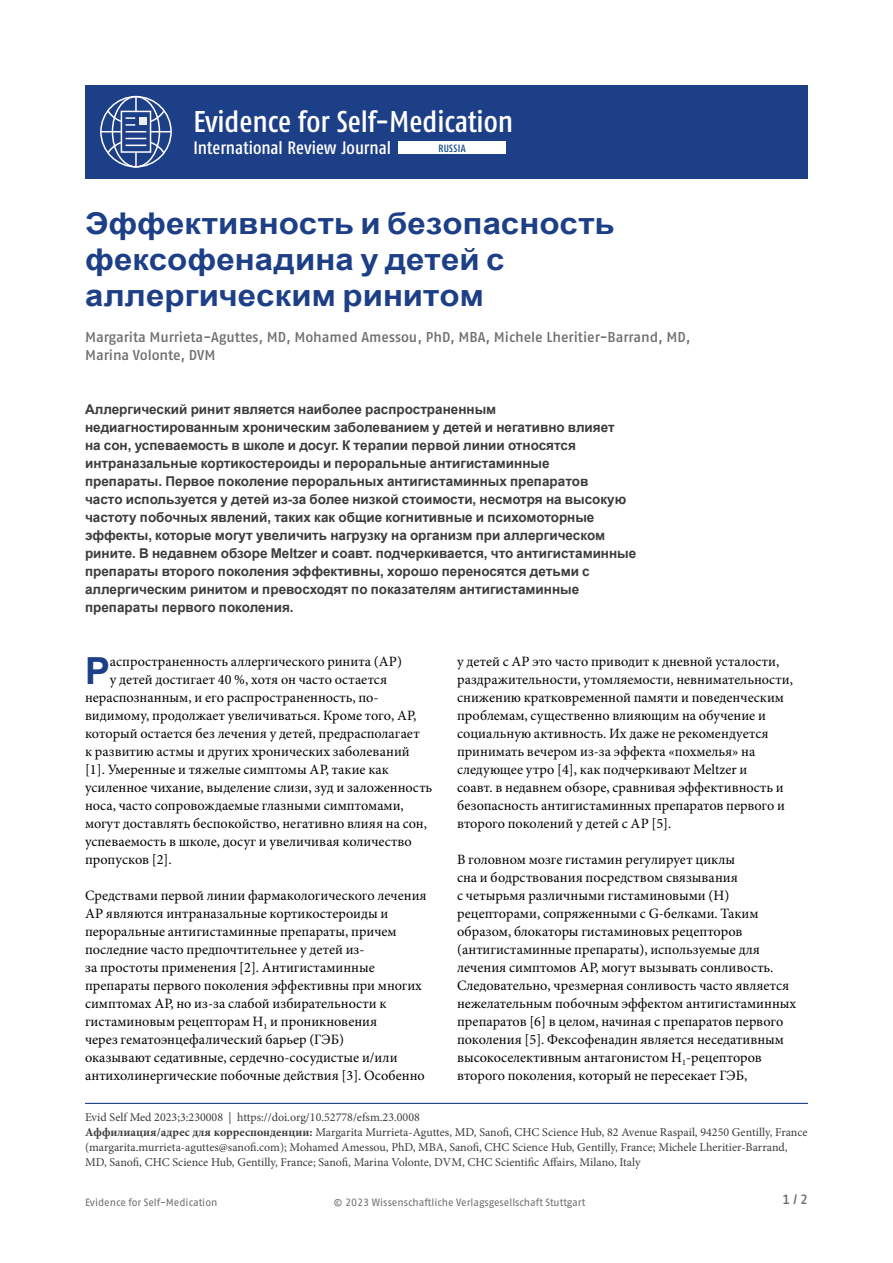
<style>
.page{position:relative;width:893px;height:1263px;background:#fff}
.page>*{position:absolute;margin:0;border:0;box-sizing:border-box;transform-origin:0 0}
.t1{font:700 37.35px "Arial";color:#1d3f87}
.t2{font:700 30px/36px "Arial";color:#1d3f87;scale:1.1 1}
.t3{font:500 condensed 30px "Fago Pro";color:#fff}
.t4{font:500 condensed 18px "Fago Pro";color:#fff}
.t5{font:14.25px/18px "Minion Pro";color:#000}
.t6{font:500 14.25px/18px "Fago Pro";letter-spacing:-.005em;color:#706f6f}
.t7{font:700 13.5px/18px "Arial";color:#3c3c3b}
.t8{font:500 13.5px "Fago Pro";color:#706f6f}
.t9{font:12px/15px "Minion Pro";color:#3c3c3b}
.t10{font:10.5px "Fago Pro";letter-spacing:-.005em;color:#706f6f}
.t11{font:500 condensed 10.5px "Fago Pro";letter-spacing:.025em;color:#0e468f}
.s1{font-weight:700}
</style>
<div class="page">
<hr style="left:85px;top:1103px;width:723px;height:1px;background:#1d3f87">
<div style="left:85px;top:85px;width:723px;height:94px;background:#1d3f87"></div>
<div style="left:100px;top:96px;width:72px;height:72px;border:2px solid #fff;border-radius:50%"></div>
<div style="left:112px;top:96px;width:48px;height:72px;border:2px solid #fff;border-radius:50%"></div>
<hr style="left:100px;top:131px;width:71px;height:1px;background:#fff">
<hr style="left:135px;top:96px;width:2px;height:72px;background:#fff">
<svg style="left:121px;top:132px;width:30px;height:6px"></svg>
<svg style="left:106px;top:138px;width:60px;height:17px"></svg>
<svg style="left:106px;top:109px;width:60px;height:23px"></svg>
<div style="left:398px;top:141px;width:107px;height:13px;background:#fff"></div>
<h2 class="t3" style="left:193px;top:103px;width:321px">Evidence for Self-Medication</h2>
<p class="t4" style="left:193px;top:137px;width:199px">International Review Journal</p>
<p class="t11" style="left:438px;top:142px;width:29px">RUSSIA</p>
<h2 class="t2" style="left:85px;top:206px;width:483px">Эффективность и безопасность фексофенадина у детей с аллергическим ринитом</h2>
<p class="t6" style="left:85px;top:328px;width:607px">Margarita Murrieta-Aguttes, MD, Mohamed Amessou, PhD, MBA, Michele Lheritier-Barrand, MD,<br>Marina Volonte, DVM</p>
<p class="t7" style="left:85px;top:400px;width:553px">Аллергический ринит является наиболее распространенным недиагностированным хроническим заболеванием у детей и негативно влияет<br>на сон, успеваемость в школе и досуг. К терапии первой линии относятся интраназальные кортикостероиды и пероральные антигистаминные<br>препараты. Первое поколение пероральных антигистаминных препаратов<br>часто используется у детей из-за более низкой стоимости, несмотря на высокую частоту побочных явлений, таких как общие когнитивные и психомоторные эффекты, которые могут увеличить нагрузку на организм при аллергическом рините. В недавнем обзоре Meltzer и соавт. подчеркивается, что антигистаминные препараты второго поколения эффективны, хорошо переносятся детьми с аллергическим ринитом и превосходят по показателям антигистаминные препараты первого поколения.</p>
<h1 class="t1" style="left:85px;top:645px;width:26px">Р</h1>
<p class="t5" style="left:110px;top:653px;width:293px">аспространенность аллергического ринита (АР)</p>
<p class="t5" style="left:110px;top:671px;width:279px">у детей достигает 40 %, хотя он часто остается</p>
<p class="t5" style="left:85px;top:689px;width:295px">нераспознанным, и его распространенность, по-</p>
<p class="t5" style="left:85px;top:707px;width:333px">видимому, продолжает увеличиваться. Кроме того, АР,</p>
<p class="t5" style="left:85px;top:725px;width:336px">который остается без лечения у детей, предрасполагает</p>
<p class="t5" style="left:85px;top:743px;width:326px">к развитию астмы и других хронических заболеваний</p>
<p class="t5" style="left:85px;top:761px;width:305px">[1]. Умеренные и тяжелые симптомы АР, такие как</p>
<p class="t5" style="left:85px;top:779px;width:349px">усиленное чихание, выделение слизи, зуд и заложенность</p>
<p class="t5" style="left:85px;top:797px;width:320px">носа, часто сопровождаемые глазными симптомами,</p>
<p class="t5" style="left:85px;top:814px;width:343px">могут доставлять беспокойство, негативно влияя на сон,</p>
<p class="t5" style="left:85px;top:832px;width:328px">успеваемость в школе, досуг и увеличивая количество</p>
<p class="t5" style="left:85px;top:850px;width:88px">пропусков [2].</p>
<p class="t5" style="left:85px;top:886px;width:343px">Средствами первой линии фармакологического лечения АР являются интраназальные кортикостероиды и пероральные антигистаминные препараты, причем последние часто предпочтительнее у детей из-<br>за простоты применения [2]. Антигистаминные препараты первого поколения эффективны при многих симптомах АР, но из-за слабой избирательности к гистаминовым рецепторам H<sub>1</sub> и проникновения<br>через гематоэнцефалический барьер (ГЭБ)<br>оказывают седативные, сердечно-сосудистые и/или антихолинергические побочные действия [3]. Особенно</p>
<p class="t5" style="left:457px;top:653px;width:337px">у детей с АР это часто приводит к дневной усталости, раздражительности, утомляемости, невнимательности, снижению кратковременной памяти и поведенческим проблемам, существенно влияющим на обучение и социальную активность. Их даже не рекомендуется принимать вечером из-за эффекта «похмелья» на следующее утро [4], как подчеркивают Meltzer и<br>соавт. в недавнем обзоре, сравнивая эффективность и безопасность антигистаминных препаратов первого и второго поколений у детей с АР [5].</p>
<p class="t5" style="left:457px;top:850px;width:341px">В головном мозге гистамин регулирует циклы<br>сна и бодрствования посредством связывания<br>с четырьмя различными гистаминовыми (H) рецепторами, сопряженными с G-белками. Таким образом, блокаторы гистаминовых рецепторов (антигистаминные препараты), используемые для лечения симптомов АР, могут вызывать сонливость.<br>Следовательно, чрезмерная сонливость часто является нежелательным побочным эффектом антигистаминных препаратов [6] в целом, начиная с препаратов первого поколения [5]. Фексофенадин является неседативным высокоселективным антагонистом H<sub>1</sub>-рецепторов второго поколения, который не пересекает ГЭБ,</p>
<p class="t9" style="left:85px;top:1110px;width:724px">Evid Self Med 2023;3:230008 | https://doi.org/10.52778/efsm.23.0008<br><span class="s1">Аффилиация/адрес для корреспонденции:</span> Margarita Murrieta-Aguttes, MD, Sanofi, CHC Science Hub, 82 Avenue Raspail, 94250 Gentilly, France (margarita.murrieta-aguttes@sanofi.com); Mohamed Amessou, PhD, MBA, Sanofi, CHC Science Hub, Gentilly, France; Michele Lheritier-Barrand, MD, Sanofi, CHC Science Hub, Gentilly, France; Sanofi, Marina Volonte, DVM, CHC Scientific Affairs, Milano, Italy</p>
<p class="t10" style="left:85px;top:1196px;width:134px">Evidence for Self-Medication</p>
<p class="t10" style="left:334px;top:1196px;width:253px">© 2023 Wissenschaftliche Verlagsgesellschaft Stuttgart</p>
<p class="t8" style="left:782px;top:1191px;width:27px">1 / 2</p>
</div>
